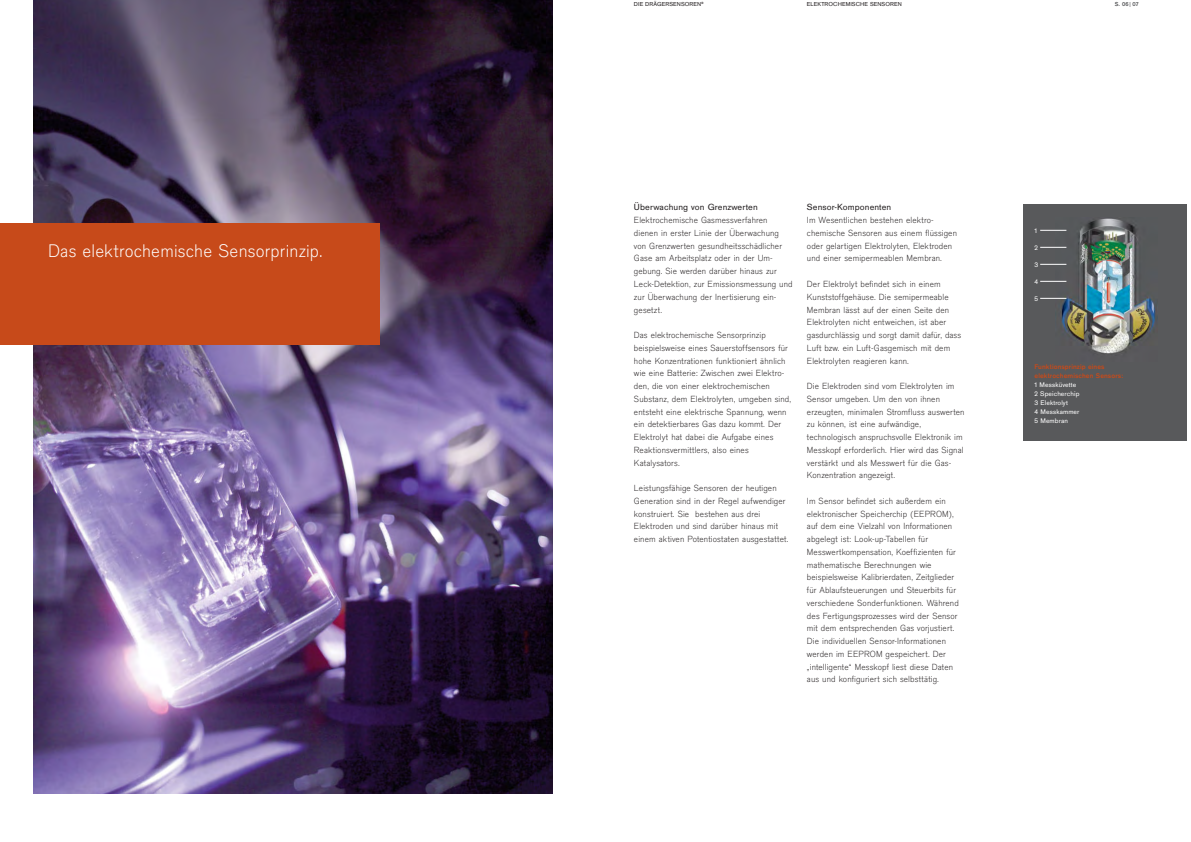
<style>
.page{position:relative;width:1191px;height:842px;background:#fff}
.page>*{position:absolute;margin:0;border:0;box-sizing:border-box;transform-origin:0 0}
.t1{font:300 19px "Draeger San";letter-spacing:.01em;color:#fff}
.t2{font:300 9.2px/12.8px "Draeger San";letter-spacing:.01em;color:#231f20}
.t3{font:7px/9px "Draeger San";letter-spacing:.01em;color:#fff}
.t4{font:6px "Draeger San";letter-spacing:.01em;color:#231f20}
.t5{font:700 6px "Draeger San";color:#58595b}
.s1{font-weight:400}
.s2{font-weight:700;color:#c74a1a}
</style>
<div class="page">
<img style="left:34px;top:0;width:519px;height:794px">
<div style="left:0;top:223px;width:380px;height:121px;background:#c74a1a"></div>
<div style="left:1023px;top:204px;width:164px;height:236px;background:#58595b"></div>
<img style="left:1055px;top:218px;width:101px;height:136px">
<svg style="left:1040px;top:230px;width:26px;height:1px"></svg>
<svg style="left:1040px;top:247px;width:26px;height:1px"></svg>
<svg style="left:1040px;top:264px;width:26px;height:1px"></svg>
<svg style="left:1040px;top:281px;width:26px;height:1px"></svg>
<svg style="left:1040px;top:298px;width:26px;height:1px"></svg>
<p class="t1" style="left:48px;top:240px;width:276px">Das elektrochemische Sensorprinzip.</p>
<p class="t4" style="left:634px;top:1px;width:71px">DIE DRÄGERSENSOREN<sup>®</sup></p>
<p class="t4" style="left:807px;top:1px;width:96px">ELEKTROCHEMISCHE SENSOREN</p>
<p class="t5" style="left:1114px;top:1px;width:26px">S. 06<span class="s1">|</span>07</p>
<p class="t2" style="left:634px;top:201px;width:160px"><span class="s1">Überwachung von Grenzwerten </span>Elektrochemische Gasmessverfahren dienen in erster Linie der Überwachung von Grenzwerten gesundheitsschädlicher Gase am Arbeitsplatz oder in der Um - gebung. Sie werden darüber hinaus zur Leck-Detektion, zur Emissionsmessung und zur Überwachung der Inertisierung ein - gesetzt.</p>
<p class="t2" style="left:634px;top:329px;width:159px">Das elektrochemische Sensorprinzip beispielsweise eines Sauerstoffsensors für hohe Konzentrationen funktioniert ähnlich wie eine Batterie: Zwischen zwei Elektro - den, die von einer elektrochemischen Substanz, dem Elektrolyten, umgeben sind, entsteht eine elektrische Spannung, wenn ein detektierbares Gas dazu kommt. Der Elektrolyt hat dabei die Aufgabe eines Reaktionsvermittlers, also eines Katalysators.</p>
<p class="t2" style="left:634px;top:482px;width:156px">Leistungsfähige Sensoren der heutigen Generation sind in der Regel aufwendiger konstruiert. Sie bestehen aus drei Elektroden und sind darüber hinaus mit einem aktiven Potentiostaten ausgestattet.</p>
<p class="t2" style="left:807px;top:201px;width:152px"><span class="s1">Sensor-Komponenten<br></span>Im Wesentlichen bestehen elektro - chemische Sensoren aus einem flüssigen oder gelartigen Elektrolyten, Elektroden und einer semipermeablen Membran.</p>
<p class="t2" style="left:807px;top:278px;width:156px">Der Elektrolyt befindet sich in einem Kunststoffgehäuse. Die semipermeable Membran lässt auf der einen Seite den Elektrolyten nicht entweichen, ist aber gasdurchlässig und sorgt damit dafür, dass Luft bzw. ein Luft-Gasgemisch mit dem Elektrolyten reagieren kann.</p>
<p class="t2" style="left:807px;top:380px;width:159px">Die Elektroden sind vom Elektrolyten im Sensor umgeben. Um den von ihnen erzeugten, minimalen Stromfluss auswerten zu können, ist eine aufwändige, technologisch anspruchsvolle Elektronik im Messkopf erforderlich. Hier wird das Signal verstärkt und als Messwert für die Gas-Konzentration angezeigt.</p>
<p class="t2" style="left:807px;top:495px;width:153px">Im Sensor befindet sich außerdem ein elektronischer Speicherchip (EEPROM), auf dem eine Vielzahl von Informationen abgelegt ist: Look-up-Tabellen für Messwertkompensation, Koeffizienten für mathematische Berechnungen wie beispielsweise Kalibrierdaten, Zeitglieder für Ablaufsteuerungen und Steuerbits für verschiedene Sonderfunktionen. Während des Fertigungsprozesses wird der Sensor mit dem entsprechenden Gas vorjustiert.<br>Die individuellen Sensor-Informationen werden im EEPROM gespeichert. Der „intelligente“ Messkopf liest diese Daten aus und konfiguriert sich selbsttätig.</p>
<p class="t3" style="left:1034px;top:226px;width:4px">1</p>
<p class="t3" style="left:1034px;top:243px;width:5px">2</p>
<p class="t3" style="left:1034px;top:260px;width:5px">3</p>
<p class="t3" style="left:1034px;top:277px;width:5px">4</p>
<p class="t3" style="left:1034px;top:294px;width:5px">5</p>
<p class="t3" style="left:1034px;top:362px;width:90px"><span class="s2">Funktionsprinzip eines elektrochemischen Sensors:<br></span>1 Messküvette<br>2 Speicherchip<br>3 Elektrolyt<br>4 Messkammer<br>5 Membran</p>
</div>
